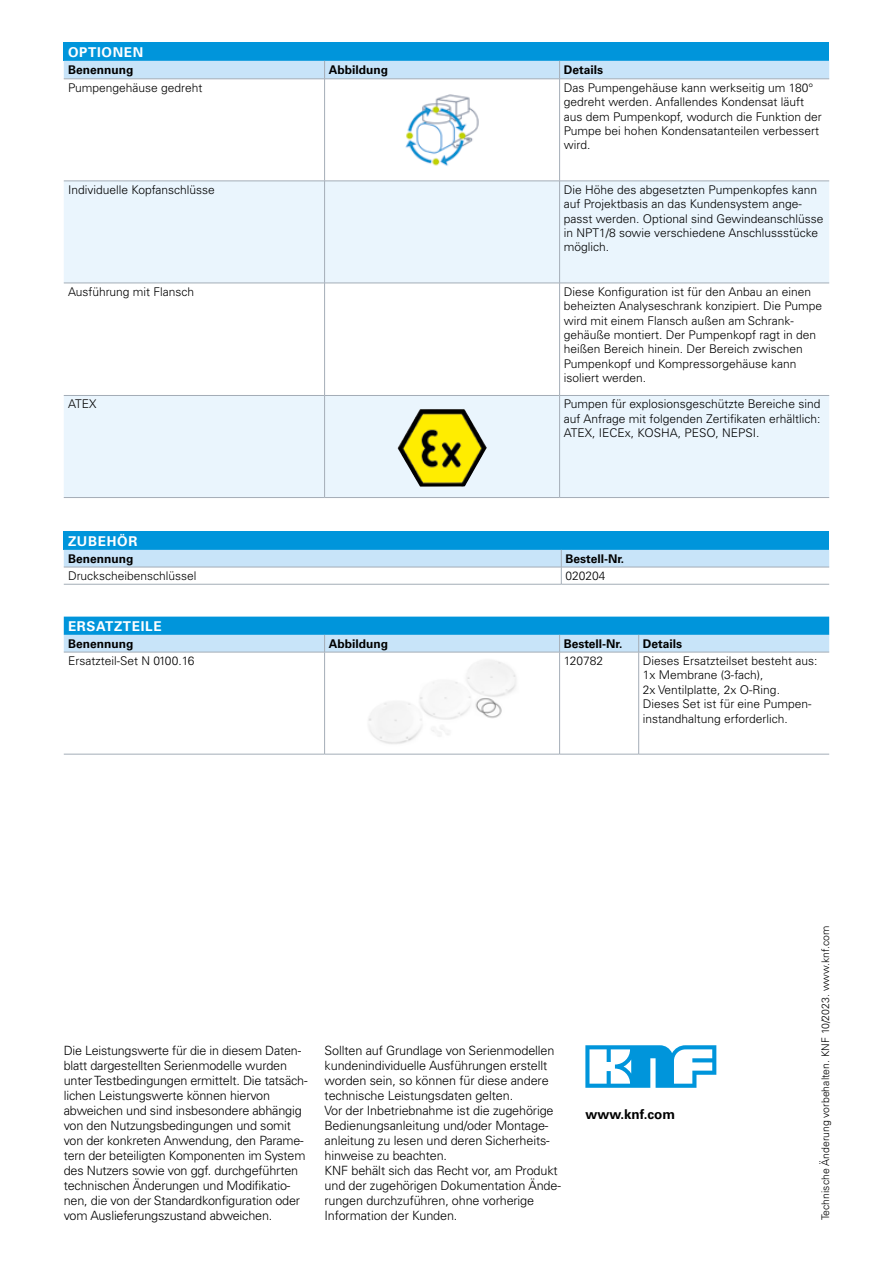
<style>
.page{position:relative;width:893px;height:1263px;background:#fff}
.page>*{position:absolute;margin:0;border:0;box-sizing:border-box;transform-origin:0 0}
.Titel_Headline_Tabelle{font:700 13.5px "Univers LT Pro 65";letter-spacing:.05em;color:#fff}
.Adresse_Firmenbezeichnung{font:700 13.5px "Univers LT Pro 65";color:#000}
.Fußzeile{font:300 12.75px/15px "Univers LT Pro 45";letter-spacing:-.015em;color:#000}
.Fließtext_Tabelle{font:300 12px/14.4px "Univers LT Pro 45";color:#000}
.Titel_Kopfzeile_Tabelle{font:700 12px "Univers LT Pro 65";color:#000}
.Druckkennung{font:300 10.5px "Univers LT Pro 45";color:#000}
</style>
<div class="page">
<div style="left:64px;top:531px;width:765px;height:19px;background:#0095db"></div>
<svg style="left:64px;top:550px;width:765px;height:34px"></svg>
<hr style="left:64px;top:567px;width:497px;height:1px;background:#a4adb7">
<hr style="left:561px;top:567px;width:268px;height:1px;background:#a4adb7">
<hr style="left:64px;top:584px;width:497px;height:1px;background:#a4adb7">
<hr style="left:561px;top:584px;width:268px;height:1px;background:#a4adb7">
<svg style="left:585px;top:1045px;width:131px;height:43px"></svg>
<div style="left:64px;top:43px;width:765px;height:18px;background:#0095db"></div>
<svg style="left:64px;top:182px;width:765px;height:315px;fill:#eaf5fd"></svg>
<div style="left:64px;top:61px;width:765px;height:18px;background:#c8e4f9"></div>
<hr style="left:324px;top:79px;width:1px;height:102px;background:#a4adb7">
<hr style="left:559px;top:79px;width:1px;height:102px;background:#a4adb7">
<hr style="left:324px;top:181px;width:1px;height:102px;background:#a4adb7">
<hr style="left:559px;top:181px;width:1px;height:102px;background:#a4adb7">
<hr style="left:324px;top:283px;width:1px;height:112px;background:#a4adb7">
<hr style="left:559px;top:283px;width:1px;height:112px;background:#a4adb7">
<hr style="left:324px;top:396px;width:1px;height:101px;background:#a4adb7">
<hr style="left:559px;top:396px;width:1px;height:101px;background:#a4adb7">
<hr style="left:64px;top:79px;width:261px;height:1px;background:#a4adb7">
<hr style="left:325px;top:79px;width:235px;height:1px;background:#a4adb7">
<hr style="left:560px;top:79px;width:269px;height:1px;background:#a4adb7">
<hr style="left:64px;top:181px;width:261px;height:1px;background:#a4adb7">
<hr style="left:325px;top:181px;width:235px;height:1px;background:#a4adb7">
<hr style="left:560px;top:181px;width:269px;height:1px;background:#a4adb7">
<hr style="left:64px;top:283px;width:261px;height:1px;background:#a4adb7">
<hr style="left:325px;top:283px;width:235px;height:1px;background:#a4adb7">
<hr style="left:560px;top:283px;width:269px;height:1px;background:#a4adb7">
<hr style="left:64px;top:395px;width:261px;height:1px;background:#a4adb7">
<hr style="left:325px;top:395px;width:235px;height:1px;background:#a4adb7">
<hr style="left:560px;top:395px;width:269px;height:1px;background:#a4adb7">
<hr style="left:64px;top:497px;width:261px;height:1px;background:#a4adb7">
<hr style="left:325px;top:497px;width:235px;height:1px;background:#a4adb7">
<hr style="left:560px;top:497px;width:269px;height:1px;background:#a4adb7">
<img style="left:405px;top:94px;width:74px;height:72px">
<img style="left:397px;top:409px;width:90px;height:78px">
<hr style="left:64px;top:652px;width:261px;height:1px;background:#a4adb7">
<hr style="left:325px;top:652px;width:235px;height:1px;background:#a4adb7">
<hr style="left:560px;top:652px;width:79px;height:1px;background:#a4adb7">
<hr style="left:639px;top:652px;width:190px;height:1px;background:#a4adb7">
<hr style="left:64px;top:754px;width:261px;height:1px;background:#a4adb7">
<hr style="left:325px;top:754px;width:235px;height:1px;background:#a4adb7">
<hr style="left:560px;top:754px;width:79px;height:1px;background:#a4adb7">
<hr style="left:639px;top:754px;width:190px;height:1px;background:#a4adb7">
<hr style="left:324px;top:652px;width:1px;height:102px;background:#a4adb7">
<svg style="left:64px;top:617px;width:765px;height:35px;background:#61bbe8"></svg>
<hr style="left:559px;top:652px;width:1px;height:102px;background:#a4adb7">
<hr style="left:638px;top:652px;width:1px;height:102px;background:#a4adb7">
<img style="left:368px;top:660px;width:148px;height:84px">
<p class="Titel_Headline_Tabelle" style="left:68px;top:42px;width:77px">OPTIONEN</p>
<p class="Titel_Kopfzeile_Tabelle" style="left:68px;top:61px;width:67px">Benennung</p>
<p class="Titel_Kopfzeile_Tabelle" style="left:329px;top:61px;width:61px">Abbildung</p>
<p class="Titel_Kopfzeile_Tabelle" style="left:564px;top:61px;width:41px">Details</p>
<p class="Fließtext_Tabelle" style="left:68px;top:80px;width:136px">Pumpengehäuse gedreht</p>
<p class="Fließtext_Tabelle" style="left:564px;top:80px;width:260px">Das Pumpengehäuse kann werkseitig um 180° gedreht werden. Anfallendes Kondensat läuft aus dem Pumpenkopf, wodurch die Funktion der Pumpe bei hohen Kondensatanteilen verbessert wird.</p>
<p class="Fließtext_Tabelle" style="left:68px;top:182px;width:148px">Individuelle Kopfanschlüsse</p>
<p class="Fließtext_Tabelle" style="left:564px;top:182px;width:261px">Die Höhe des abgesetzten Pumpenkopfes kann auf Projektbasis an das Kundensystem ange&shy;passt werden. Optional sind Gewindeanschlüsse in NPT1/8 sowie verschiedene Anschlussstücke möglich.</p>
<p class="Fließtext_Tabelle" style="left:68px;top:284px;width:128px">Ausführung mit Flansch</p>
<p class="Fließtext_Tabelle" style="left:564px;top:284px;width:260px">Diese Konfiguration ist für den Anbau an einen beheizten Analyseschrank konzipiert. Die Pumpe wird mit einem Flansch außen am Schrank&shy;gehäuße montiert. Der Pumpenkopf ragt in den heißen Bereich hinein. Der Bereich zwischen Pumpenkopf und Kompressorgehäuse kann isoliert werden.</p>
<p class="Fließtext_Tabelle" style="left:68px;top:397px;width:30px">ATEX</p>
<p class="Fließtext_Tabelle" style="left:564px;top:397px;width:258px;text-align:justify">Pumpen für explosionsgeschützte Bereiche sind auf Anfrage mit folgenden Zertifikaten erhältlich:<br>ATEX, IECEx, KOSHA, PESO, NEPSI.</p>
<p class="Titel_Headline_Tabelle" style="left:68px;top:531px;width:71px">ZUBEHÖR</p>
<p class="Titel_Kopfzeile_Tabelle" style="left:68px;top:550px;width:67px">Benennung</p>
<p class="Titel_Kopfzeile_Tabelle" style="left:566px;top:550px;width:60px">Bestell-Nr.</p>
<p class="Fließtext_Tabelle" style="left:68px;top:568px;width:130px">Druckscheibenschlüssel</p>
<p class="Fließtext_Tabelle" style="left:566px;top:568px;width:42px">020204</p>
<p class="Titel_Headline_Tabelle" style="left:68px;top:616px;width:95px">ERSATZTEILE</p>
<p class="Titel_Kopfzeile_Tabelle" style="left:68px;top:635px;width:67px">Benennung</p>
<p class="Titel_Kopfzeile_Tabelle" style="left:329px;top:635px;width:61px">Abbildung</p>
<p class="Titel_Kopfzeile_Tabelle" style="left:564px;top:635px;width:60px">Bestell-Nr.</p>
<p class="Titel_Kopfzeile_Tabelle" style="left:643px;top:635px;width:41px">Details</p>
<p class="Fließtext_Tabelle" style="left:68px;top:653px;width:128px">Ersatzteil-Set N 0100.16</p>
<p class="Fließtext_Tabelle" style="left:564px;top:653px;width:41px">120782</p>
<p class="Fließtext_Tabelle" style="left:643px;top:653px;width:176px">Dieses Ersatzteilset besteht aus:</p>
<p class="Fließtext_Tabelle" style="left:643px;top:668px;width:139px">1x Membrane (3-fach),<br>2x Ventilplatte, 2x O-Ring.</p>
<p class="Fließtext_Tabelle" style="left:643px;top:696px;width:170px">Dieses Set ist für eine Pumpen&shy;instandhaltung erforderlich.</p>
<p class="Fußzeile" style="left:64px;top:1042px;width:245px">Die Leistungswerte für die in diesem Daten&shy;blatt dargestellten Serienmodelle wurden unter Testbedingungen ermittelt. Die tatsäch&shy;lichen Leistungswerte können hiervon abweichen und sind insbesondere abhängig von den Nutzungsbedingungen und somit von der konkreten Anwendung, den Parame&shy;tern der beteiligten Komponenten im System des Nutzers sowie von ggf. durchgeführten technischen Änderungen und Modifikatio&shy;nen, die von der Standardkonfiguration oder vom Auslieferungszustand abweichen.</p>
<p class="Fußzeile" style="left:325px;top:1042px;width:231px">Sollten auf Grundlage von Serienmodellen kundenindividuelle Ausführungen erstellt worden sein, so können für diese andere technische Leistungsdaten gelten.</p>
<p class="Fußzeile" style="left:325px;top:1102px;width:231px">Vor der Inbetriebnahme ist die zugehörige Bedienungsanleitung und/oder Montage&shy;anleitung zu lesen und deren Sicherheits&shy;hinweise zu beachten.</p>
<p class="Fußzeile" style="left:325px;top:1162px;width:238px">KNF behält sich das Recht vor, am Produkt und der zugehörigen Dokumentation Ände&shy;rungen durchzuführen, ohne vorherige Information der Kunden.</p>
<p class="Adresse_Firmenbezeichnung" style="left:585px;top:1104px;width:91px">www.knf.com</p>
<p class="Druckkennung" style="left:819px;top:1220px;width:296px;rotate:-90deg">Technische Änderung vorbehalten. KNF 10/2023. www.knf.com</p>
</div>
